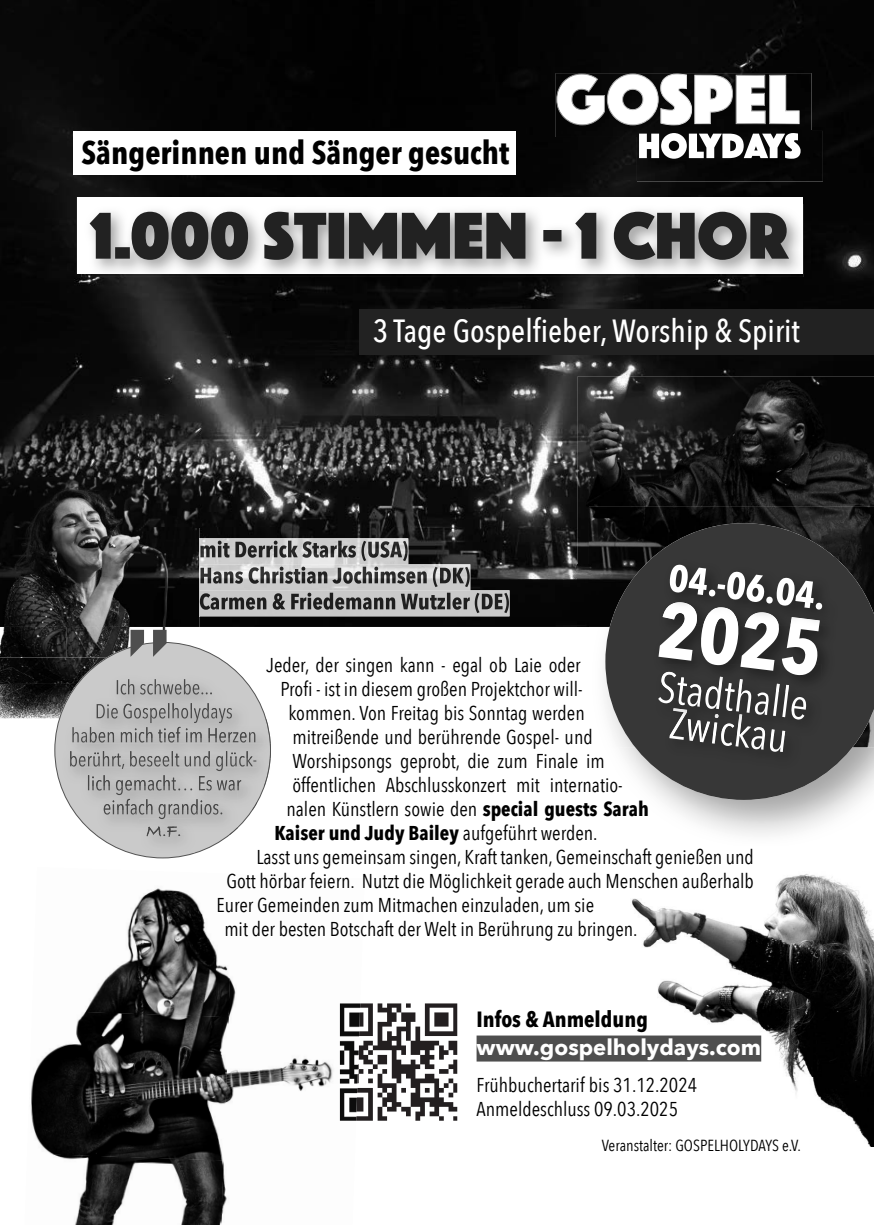
<style>
.page{position:relative;width:874px;height:1225px;background:#fff}
.page>*{position:absolute;margin:0;border:0;box-sizing:border-box;transform-origin:0 0}
.t1{font:500 32px "Avenir Next Condensed";color:#fff}
.t2{font:700 32px "Avenir Next Condensed";color:#000}
.t3{font:700 22px "Avenir Next";color:#fff}
.t4{font:700 22px "Avenir Next Condensed";color:#000}
.t5{font:20px/24px "Avenir Next Condensed";color:#000}
.t6{font:700 20px "Avenir Next Condensed";color:#000}
.t7{font:16px "Avenir Next Condensed";color:#000}
.s1{font-weight:700}
.s2{font-weight:400}
</style>
<div class="page">
<img style="left:0;top:0;width:873px;height:627px">
<img style="left:0;top:684px;width:54px;height:34px">
<div style="left:359px;top:309px;width:514px;height:46px;background:#222"></div>
<div style="left:555px;top:73px;width:256px;height:64px;background:#050505"></div>
<svg style="left:555px;top:73px;width:244px;height:53px"></svg>
<img style="left:636px;top:131px;width:186px;height:50px">
<img style="left:636px;top:131px;width:175px;height:6px">
<svg style="left:638px;top:133px;width:162px;height:26px"></svg>
<div style="left:77px;top:197px;width:725px;height:77px;background:#fff"></div>
<img style="left:82px;top:274px;width:720px;height:3px">
<img style="left:89px;top:210px;width:710px;height:63px">
<svg style="left:90px;top:212px;width:698px;height:48px;background:#6a6a6a"></svg>
<div style="left:73px;top:131px;width:442px;height:44px;background:#fff"></div>
<img style="left:577px;top:564px;width:11px;height:63px">
<img style="left:577px;top:376px;width:296px;height:188px">
<img style="left:588px;top:507px;width:285px;height:120px">
<svg style="left:605px;top:523px;width:268px;height:277px;background:#515151"></svg>
<div style="left:661px;top:752px;width:140px;height:17px;background:#363636"></div>
<img style="left:650px;top:692px;width:8px;height:43px">
<img style="left:650px;top:595px;width:185px;height:97px">
<img style="left:650px;top:664px;width:8px;height:28px">
<div style="left:661px;top:557px;width:177px;height:68px;background:#373737"></div>
<img style="left:821px;top:595px;width:14px;height:30px">
<svg style="left:658px;top:564px;width:163px;height:188px"></svg>
<img style="left:630px;top:874px;width:243px;height:272px">
<img style="left:360px;top:1003px;width:97px;height:117px">
<img style="left:0;top:627px;width:66px;height:30px">
<img style="left:66px;top:627px;width:101px;height:15px">
<img style="left:0;top:477px;width:199px;height:150px">
<img style="left:0;top:657px;width:54px;height:27px">
<img style="left:86px;top:888px;width:140px;height:122px">
<img style="left:226px;top:966px;width:138px;height:126px">
<img style="left:31px;top:1010px;width:198px;height:143px">
<img style="left:221px;top:1088px;width:135px;height:125px">
<img style="left:50px;top:1153px;width:173px;height:72px">
<img style="left:340px;top:1003px;width:20px;height:117px">
<div style="left:476px;top:1035px;width:284px;height:26px;background:#4e4e4e"></div>
<svg style="left:54px;top:642px;width:213px;height:216px"></svg>
<svg style="left:130px;top:630px;width:36px;height:27px"></svg>
<img style="left:139px;top:835px;width:56px;height:17px">
<svg style="left:146px;top:835px;width:34px;height:2px"></svg>
<img style="left:96px;top:819px;width:141px;height:8px">
<img style="left:96px;top:827px;width:141px;height:8px">
<img style="left:147px;top:826px;width:30px;height:9px">
<img style="left:62px;top:743px;width:159px;height:43px">
<img style="left:265px;top:743px;width:6px;height:21px">
<img style="left:257px;top:758px;width:7px;height:28px">
<img style="left:264px;top:758px;width:6px;height:28px">
<svg style="left:70px;top:751px;width:187px;height:68px;background:#b0b0b0"></svg>
<img style="left:65px;top:719px;width:200px;height:24px">
<img style="left:265px;top:719px;width:6px;height:24px">
<img style="left:65px;top:743px;width:135px;height:15px">
<svg style="left:269px;top:743px;width:2px;height:15px"></svg>
<img style="left:72px;top:757px;width:149px;height:1px">
<img style="left:89px;top:695px;width:159px;height:8px">
<svg style="left:72px;top:703px;width:183px;height:39px;background:#ababab"></svg>
<img style="left:109px;top:671px;width:118px;height:39px">
<img style="left:112px;top:703px;width:105px;height:7px">
<svg style="left:117px;top:679px;width:95px;height:15px"></svg>
<img style="left:200px;top:538px;width:208px;height:26px">
<img style="left:200px;top:564px;width:270px;height:26px">
<img style="left:200px;top:590px;width:309px;height:26px">
<svg style="left:199px;top:538px;width:1px;height:78px"></svg>
<img style="left:200px;top:540px;width:207px;height:21px">
<img style="left:200px;top:566px;width:269px;height:21px">
<img style="left:200px;top:592px;width:308px;height:21px">
<h1 class="t2" style="left:81px;top:134px;width:429px">Sängerinnen und Sänger gesucht</h1>
<h1 class="t1" style="left:372px;top:312px;width:428px">3 Tage Gospelfieber, Worship &amp; Spirit</h1>
<p class="t5" style="left:266px;top:652px;width:316px">Jeder, der singen kann - egal ob Laie oder</p>
<p class="t5" style="left:280px;top:676px;width:303px">Profi - ist in diesem großen Projektchor will-</p>
<p class="t5" style="left:288px;top:700px;width:298px">kommen. Von Freitag bis Sonntag werden</p>
<p class="t5" style="left:292px;top:724px;width:301px">mitreißende und berührende Gospel- und</p>
<p class="t5" style="left:292px;top:748px;width:313px">Worshipsongs geprobt, die zum Finale im</p>
<p class="t5" style="left:292px;top:772px;width:331px">öffentlichen Abschlusskonzert mit internatio-</p>
<p class="t5" style="left:286px;top:796px;width:363px">nalen Künstlern sowie den <span class="s1">special guests Sarah</span></p>
<p class="t6" style="left:274px;top:820px;width:324px">Kaiser und Judy Bailey <span class="s2">aufgeführt werden.</span></p>
<p class="t5" style="left:256px;top:844px;width:498px">Lasst uns gemeinsam singen, Kraft tanken, Gemeinschaft genießen und</p>
<p class="t5" style="left:226px;top:868px;width:528px">Gott hörbar feiern. Nutzt die Möglichkeit gerade auch Menschen außerhalb</p>
<p class="t5" style="left:216px;top:892px;width:379px">Eurer Gemeinden zum Mitmachen einzuladen, um sie</p>
<p class="t5" style="left:224px;top:916px;width:414px">mit der besten Botschaft der Welt in Berührung zu bringen.</p>
<p class="t4" style="left:476px;top:1005px;width:173px">Infos &amp; Anmeldung</p>
<p class="t3" style="left:476px;top:1027px;width:286px">www.gospelholydays.com</p>
<p class="t5" style="left:476px;top:1071px;width:222px">Frühbuchertarif bis 31.12.2024<br>Anmeldeschluss 09.03.2025</p>
<p class="t7" style="left:601px;top:1132px;width:200px">Veranstalter: GOSPELHOLYDAYS e.V.</p>
</div>
